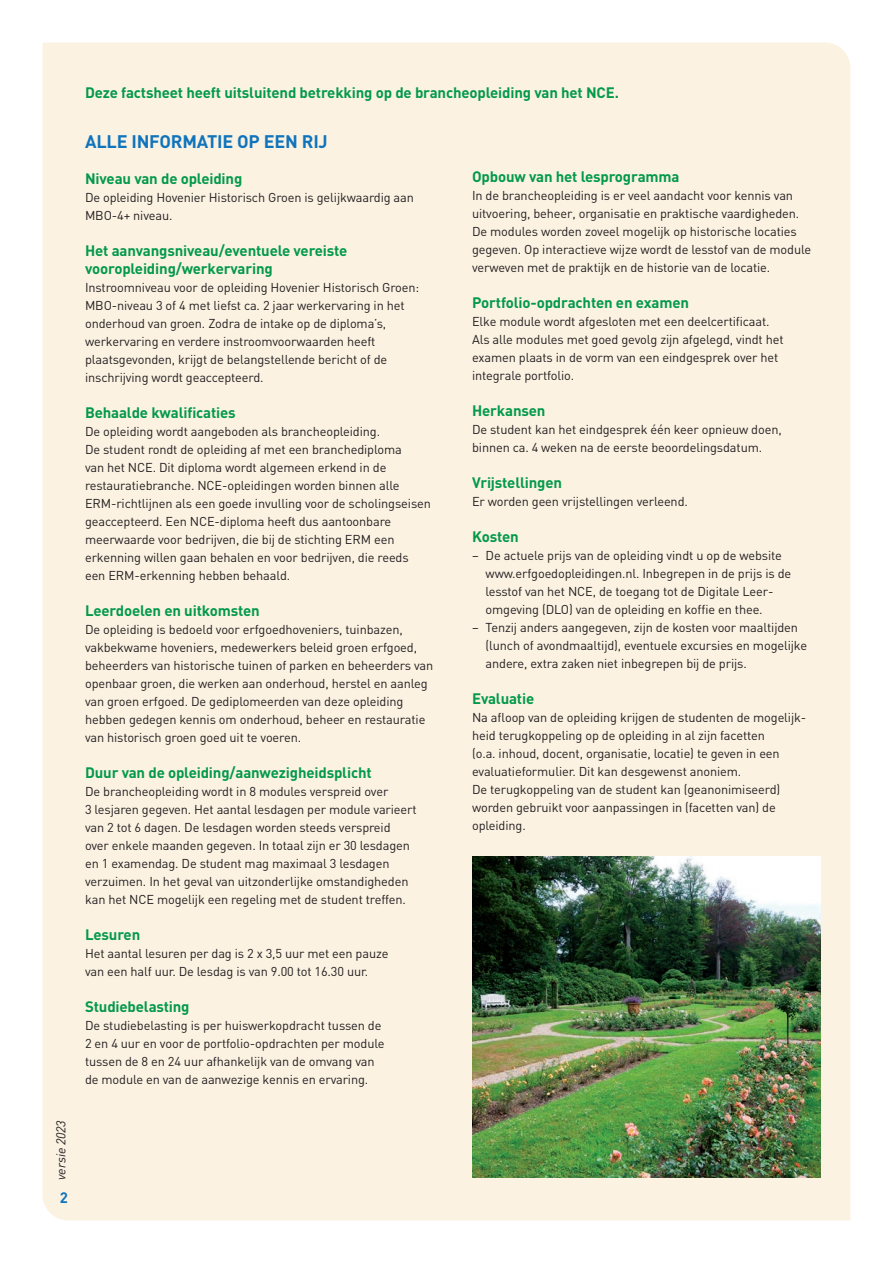
<style>
.page{position:relative;width:893px;height:1263px;background:#fff}
.page>*{position:absolute;margin:0;border:0;box-sizing:border-box;transform-origin:0 0}
.t1{font:700 18px "DIN";letter-spacing:-.01em;color:#1074bc}
.t2{font:700 15px/18px "DIN";letter-spacing:-.01em;color:#03994a}
.t3{font:700 15px "DIN";color:#1074bc}
.t4{font:12.75px/18px "DIN";letter-spacing:-.01em;color:#231f20}
.t5{font:italic 12.75px "DIN";letter-spacing:-.01em;color:#231f20}
</style>
<div class="page">
<div style="left:43px;top:43px;width:807px;height:1177px;background:#fbf2e2"></div>
<img style="left:472px;top:856px;width:349px;height:322px">
<p class="t5" style="left:53px;top:1180px;width:61px;rotate:-90deg">versie 2023</p>
<p class="t3" style="left:60px;top:1188px;width:10px">2</p>
<p class="t2" style="left:85px;top:82px;width:535px">Deze factsheet heeft uitsluitend betrekking op de brancheopleiding van het NCE.</p>
<h1 class="t1" style="left:85px;top:130px;width:244px">ALLE INFORMATIE OP EEN RIJ</h1>
<p class="t2" style="left:85px;top:169px;width:159px">Niveau van de opleiding</p>
<p class="t4" style="left:85px;top:188px;width:330px">De opleiding Hovenier Historisch Groen is gelijkwaardig aan<br>MBO-4+ niveau.</p>
<p class="t2" style="left:85px;top:241px;width:264px">Het aanvangsniveau/eventuele vereiste vooropleiding/werkervaring</p>
<p class="t4" style="left:85px;top:278px;width:336px">Instroomniveau voor de opleiding Hovenier Historisch Groen:<br>MBO-niveau 3 of 4 met liefst ca. 2 jaar werkervaring in het onderhoud van groen. Zodra de intake op de diploma’s, werkervaring en verdere instroomvoorwaarden heeft plaatsgevonden, krijgt de belangstellende bericht of de inschrijving wordt geaccepteerd.</p>
<p class="t2" style="left:85px;top:403px;width:152px">Behaalde kwalificaties</p>
<p class="t4" style="left:85px;top:422px;width:347px">De opleiding wordt aangeboden als brancheopleiding.<br>De student rondt de opleiding af met een branchediploma<br>van het NCE. Dit diploma wordt algemeen erkend in de restauratiebranche. NCE-opleidingen worden binnen alle ERM-richtlijnen als een goede invulling voor de scholingseisen geaccepteerd. Een NCE-diploma heeft dus aantoonbare meerwaarde voor bedrijven, die bij de stichting ERM een erkenning willen gaan behalen en voor bedrijven, die reeds een ERM-erkenning hebben behaald.</p>
<p class="t2" style="left:85px;top:601px;width:176px">Leerdoelen en uitkomsten</p>
<p class="t4" style="left:85px;top:620px;width:350px">De opleiding is bedoeld voor erfgoedhoveniers, tuinbazen, vakbekwame hoveniers, medewerkers beleid groen erfgoed, beheerders van historische tuinen of parken en beheerders van openbaar groen, die werken aan onderhoud, herstel en aanleg van groen erfgoed. De gediplomeerden van deze opleiding hebben gedegen kennis om onderhoud, beheer en restauratie van historisch groen goed uit te voeren.</p>
<p class="t2" style="left:85px;top:763px;width:288px">Duur van de opleiding/aanwezigheidsplicht</p>
<p class="t4" style="left:85px;top:782px;width:333px">De brancheopleiding wordt in 8 modules verspreid over<br>3 lesjaren gegeven. Het aantal lesdagen per module varieert van 2 tot 6 dagen. De lesdagen worden steeds verspreid over enkele maanden gegeven. In totaal zijn er 30 lesdagen en 1 examendag. De student mag maximaal 3 lesdagen verzuimen. In het geval van uitzonderlijke omstandigheden kan het NCE mogelijk een regeling met de student treffen.</p>
<p class="t2" style="left:85px;top:925px;width:57px">Lesuren</p>
<p class="t4" style="left:85px;top:944px;width:305px">Het aantal lesuren per dag is 2 x 3,5 uur met een pauze van een half uur. De lesdag is van 9.00 tot 16.30 uur.</p>
<p class="t2" style="left:85px;top:997px;width:106px">Studiebelasting</p>
<p class="t4" style="left:85px;top:1016px;width:301px">De studiebelasting is per huiswerkopdracht tussen de 2 en 4 uur en voor de portfolio-opdrachten per module tussen de 8 en 24 uur afhankelijk van de omvang van de module en van de aanwezige kennis en ervaring.</p>
<p class="t2" style="left:472px;top:167px;width:209px">Opbouw van het lesprogramma</p>
<p class="t4" style="left:472px;top:186px;width:341px">In de brancheopleiding is er veel aandacht voor kennis van uitvoering, beheer, organisatie en praktische vaardigheden.<br>De modules worden zoveel mogelijk op historische locaties gegeven. Op interactieve wijze wordt de lesstof van de module verweven met de praktijk en de historie van de locatie.</p>
<p class="t2" style="left:472px;top:293px;width:218px">Portfolio-opdrachten en examen</p>
<p class="t4" style="left:472px;top:312px;width:313px">Elke module wordt afgesloten met een deelcertificaat.<br>Als alle modules met goed gevolg zijn afgelegd, vindt het examen plaats in de vorm van een eindgesprek over het integrale portfolio.</p>
<p class="t2" style="left:472px;top:401px;width:75px">Herkansen</p>
<p class="t4" style="left:472px;top:420px;width:311px">De student kan het eindgesprek één keer opnieuw doen, binnen ca. 4 weken na de eerste beoordelingsdatum.</p>
<p class="t2" style="left:472px;top:473px;width:91px">Vrijstellingen</p>
<p class="t4" style="left:472px;top:492px;width:217px">Er worden geen vrijstellingen verleend.</p>
<p class="t2" style="left:472px;top:527px;width:48px">Kosten</p>
<p class="t4" style="left:486px;top:546px;width:307px;text-indent:-14px">– De actuele prijs van de opleiding vindt u op de website www.erfgoedopleidingen.nl. Inbegrepen in de prijs is de lesstof van het NCE, de toegang tot de Digitale Leer&shy;omgeving (DLO) van de opleiding en koffie en thee.</p>
<p class="t4" style="left:486px;top:618px;width:323px;text-indent:-14px">– Tenzij anders aangegeven, zijn de kosten voor maaltijden (lunch of avondmaaltijd), eventuele excursies en mogelijke andere, extra zaken niet inbegrepen bij de prijs.</p>
<p class="t2" style="left:472px;top:689px;width:64px">Evaluatie</p>
<p class="t4" style="left:472px;top:708px;width:336px">Na afloop van de opleiding krijgen de studenten de mogelijk&shy;heid terugkoppeling op de opleiding in al zijn facetten<br>(o.a. inhoud, docent, organisatie, locatie) te geven in een evaluatieformulier. Dit kan desgewenst anoniem.<br>De terugkoppeling van de student kan (geanonimiseerd) worden gebruikt voor aanpassingen in (facetten van) de opleiding.</p>
</div>
